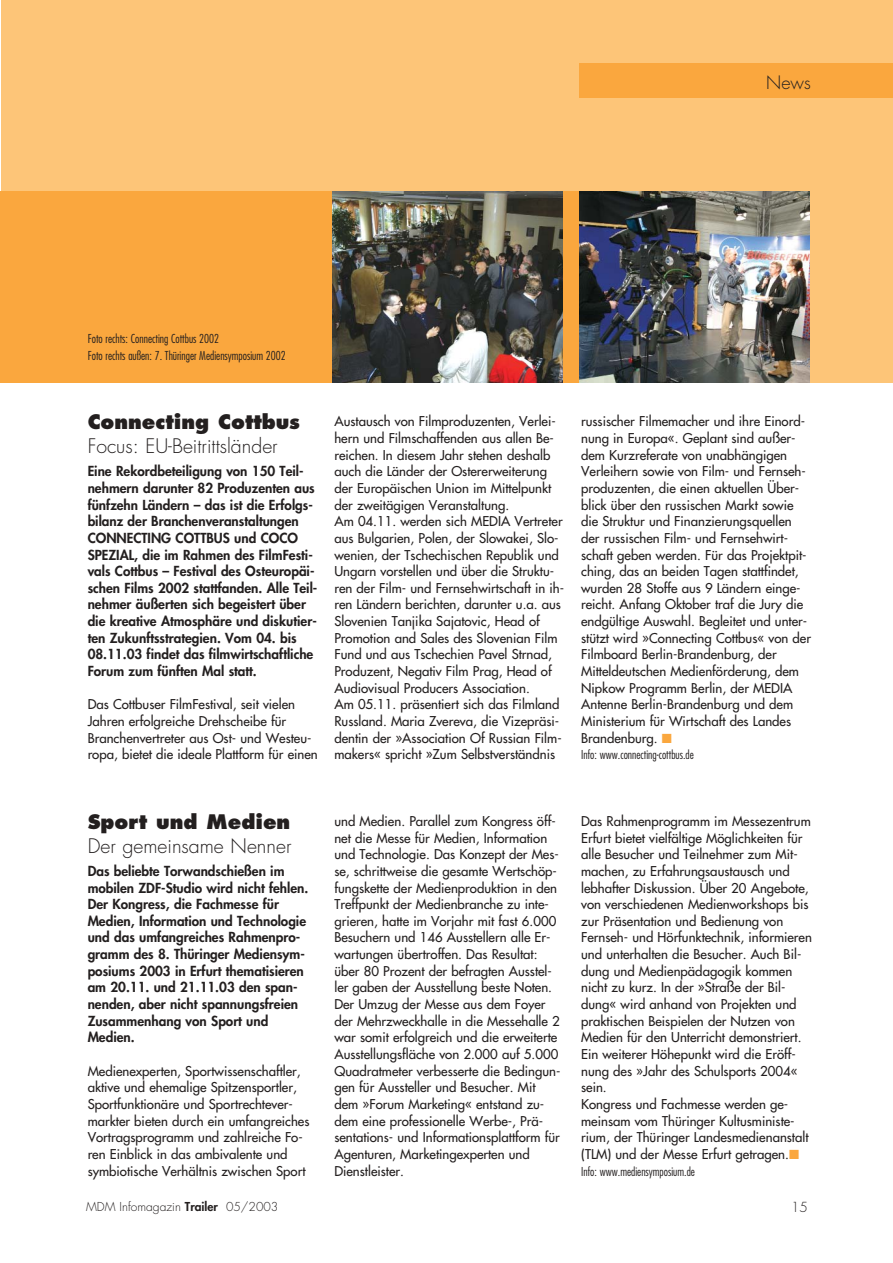
<style>
.page{position:relative;width:893px;height:1263px;background:#fff}
.page>*{position:absolute;margin:0;border:0;box-sizing:border-box;transform-origin:0 0}
.t1{font:300 19.5px "Futura";color:#231f1f}
.t2{font:800 19.5px "Futura";color:#231f1f}
.t3{font:300 18px "Futura";color:#231f1f}
.t4{font:800 13.5px/16.6px "Futura";color:#231f1f}
.t5{font:300 13.5px "Futura";color:#231f1f}
.t6{font:13.2px/16.6px "Futura";color:#231f1f}
.t7{font:300 condensed 12px/16.6px "Futura";color:#231f1f}
.t8{font:300 12px "Futura";color:#231f1f}
.s1{color:#faa73e}
.s2{font-weight:800}
</style>
<div class="page">
<div style="left:1px;top:0;width:891px;height:383px;background:#fdc578"></div>
<div style="left:0;top:191px;width:809px;height:192px;background:#faa73e"></div>
<div style="left:579px;top:64px;width:313px;height:34px;background:#faa73e"></div>
<img style="left:333px;top:191px;width:229px;height:192px">
<img style="left:579px;top:191px;width:230px;height:192px">
<h2 class="t3" style="left:766px;top:74px;width:46px">News</h2>
<p class="t7" style="left:88px;top:331px;width:200px">Foto rechts: Connecting Cottbus 2002<br>Foto rechts außen: 7. Thüringer Mediensymposium 2002</p>
<h1 class="t2" style="left:88px;top:413px;width:214px">Connecting Cottbus</h1>
<h1 class="t1" style="left:88px;top:437px;width:191px">Focus: EU-Beitrittsländer</h1>
<p class="t4" style="left:88px;top:464px;width:231px">Eine Rekordbeteiligung von 150 Teil&shy;nehmern darunter 82 Produzenten aus fünfzehn Ländern – das ist die Erfolgs&shy;bilanz der Branchenveranstaltungen CONNECTING COTTBUS und COCO SPEZIAL, die im Rahmen des FilmFesti&shy;vals Cottbus – Festival des Osteuropäi&shy;schen Films 2002 stattfanden. Alle Teil&shy;nehmer äußerten sich begeistert über die kreative Atmosphäre und diskutier&shy;ten Zukunftsstrategien. Vom 04. bis 08.11.03 findet das filmwirtschaftliche Forum zum fünften Mal statt.</p>
<p class="t6" style="left:88px;top:697px;width:231px">Das Cottbuser FilmFestival, seit vielen Jahren erfolgreiche Drehscheibe für Branchenvertreter aus Ost- und Westeu&shy;ropa, bietet die ideale Plattform für einen</p>
<p class="t6" style="left:334px;top:414px;width:231px">Austausch von Filmproduzenten, Verlei&shy;hern und Filmschaffenden aus allen Be&shy;reichen. In diesem Jahr stehen deshalb auch die Länder der Ostererweiterung der Europäischen Union im Mittelpunkt der zweitägigen Veranstaltung.<br>Am 04.11. werden sich MEDIA Vertreter aus Bulgarien, Polen, der Slowakei, Slo&shy;wenien, der Tschechischen Republik und Ungarn vorstellen und über die Struktu&shy;ren der Film- und Fernsehwirtschaft in ih&shy;ren Ländern berichten, darunter u.a. aus Slovenien Tanjika Sajatovic, Head of Promotion and Sales des Slovenian Film Fund und aus Tschechien Pavel Strnad, Produzent, Negativ Film Prag, Head of Audiovisual Producers Association.<br>Am 05.11. präsentiert sich das Filmland Russland. Maria Zvereva, die Vizepräsi&shy;dentin der »Association Of Russian Film&shy;makers« spricht »Zum Selbstverständnis</p>
<p class="t6" style="left:581px;top:414px;width:231px">russischer Filmemacher und ihre Einord&shy;nung in Europa«. Geplant sind außer&shy;dem Kurzreferate von unabhängigen Verleihern sowie von Film- und Fernseh&shy;produzenten, die einen aktuellen Über&shy;blick über den russischen Markt sowie die Struktur und Finanzierungsquellen der russischen Film- und Fernsehwirt&shy;schaft geben werden. Für das Projektpit&shy;ching, das an beiden Tagen stattfindet, wurden 28 Stoffe aus 9 Ländern einge&shy;reicht. Anfang Oktober traf die Jury die endgültige Auswahl. Begleitet und unter&shy;stützt wird »Connecting Cottbus« von der Filmboard Berlin-Brandenburg, der Mitteldeutschen Medienförderung, dem Nipkow Programm Berlin, der MEDIA Antenne Berlin-Brandenburg und dem Ministerium für Wirtschaft des Landes Brandenburg. <span class="s1">■</span></p>
<p class="t7" style="left:581px;top:747px;width:114px">Info: www.connecting-cottbus.de</p>
<h1 class="t2" style="left:88px;top:813px;width:204px">Sport und Medien</h1>
<h1 class="t1" style="left:88px;top:837px;width:205px">Der gemeinsame Nenner</h1>
<p class="t4" style="left:88px;top:864px;width:222px">Das beliebte Torwandschießen im mobilen ZDF-Studio wird nicht fehlen.<br>Der Kongress, die Fachmesse für<br>Medien, Information und Technologie und das umfangreiches Rahmenpro&shy;gramm des 8. Thüringer Mediensym&shy;posiums 2003 in Erfurt thematisieren am 20.11. und 21.11.03 den span&shy;nenden, aber nicht spannungsfreien<br>Zusammenhang von Sport und<br>Medien.</p>
<p class="t6" style="left:88px;top:1063px;width:223px">Medienexperten, Sportwissenschaftler, aktive und ehemalige Spitzensportler, Sportfunktionäre und Sportrechtever&shy;markter bieten durch ein umfangreiches Vortragsprogramm und zahlreiche Fo&shy;ren Einblick in das ambivalente und symbiotische Verhältnis zwischen Sport</p>
<p class="t6" style="left:334px;top:814px;width:228px">und Medien. Parallel zum Kongress öff&shy;net die Messe für Medien, Information und Technologie. Das Konzept der Mes&shy;se, schrittweise die gesamte Wertschöp&shy;fungskette der Medienproduktion in den Treffpunkt der Medienbranche zu inte&shy;grieren, hatte im Vorjahr mit fast 6.000<br>Besuchern und 146 Ausstellern alle Er&shy;wartungen übertroffen. Das Resultat: über 80 Prozent der befragten Ausstel&shy;ler gaben der Ausstellung beste Noten.<br>Der Umzug der Messe aus dem Foyer der Mehrzweckhalle in die Messehalle 2 war somit erfolgreich und die erweiterte Ausstellungsfläche von 2.000 auf 5.000<br>Quadratmeter verbesserte die Bedingun&shy;gen für Aussteller und Besucher. Mit dem »Forum Marketing« entstand zu&shy;dem eine professionelle Werbe-, Prä&shy;sentations- und Informationsplattform für Agenturen, Marketingexperten und Dienstleister.</p>
<p class="t6" style="left:581px;top:814px;width:232px">Das Rahmenprogramm im Messezentrum Erfurt bietet vielfältige Möglichkeiten für alle Besucher und Teilnehmer zum Mit&shy;machen, zu Erfahrungsaustausch und lebhafter Diskussion. Über 20 Angebote, von verschiedenen Medienworkshops bis zur Präsentation und Bedienung von Fernseh- und Hörfunktechnik, informieren und unterhalten die Besucher. Auch Bil&shy;dung und Medienpädagogik kommen nicht zu kurz. In der »Straße der Bil&shy;dung« wird anhand von Projekten und praktischen Beispielen der Nutzen von Medien für den Unterricht demonstriert.<br>Ein weiterer Höhepunkt wird die Eröff&shy;nung des »Jahr des Schulsports 2004« sein.<br>Kongress und Fachmesse werden ge&shy;meinsam vom Thüringer Kultusministe&shy;rium, der Thüringer Landesmedienanstalt (TLM) und der Messe Erfurt getragen.<span class="s1">■</span></p>
<p class="t7" style="left:581px;top:1164px;width:115px">Info: www.mediensymposium.de</p>
<p class="t8" style="left:86px;top:1201px;width:194px">MDM Infomagazin <span class="s2">Trailer</span> 05/2003</p>
<p class="t5" style="left:791px;top:1201px;width:18px">15</p>
</div>
